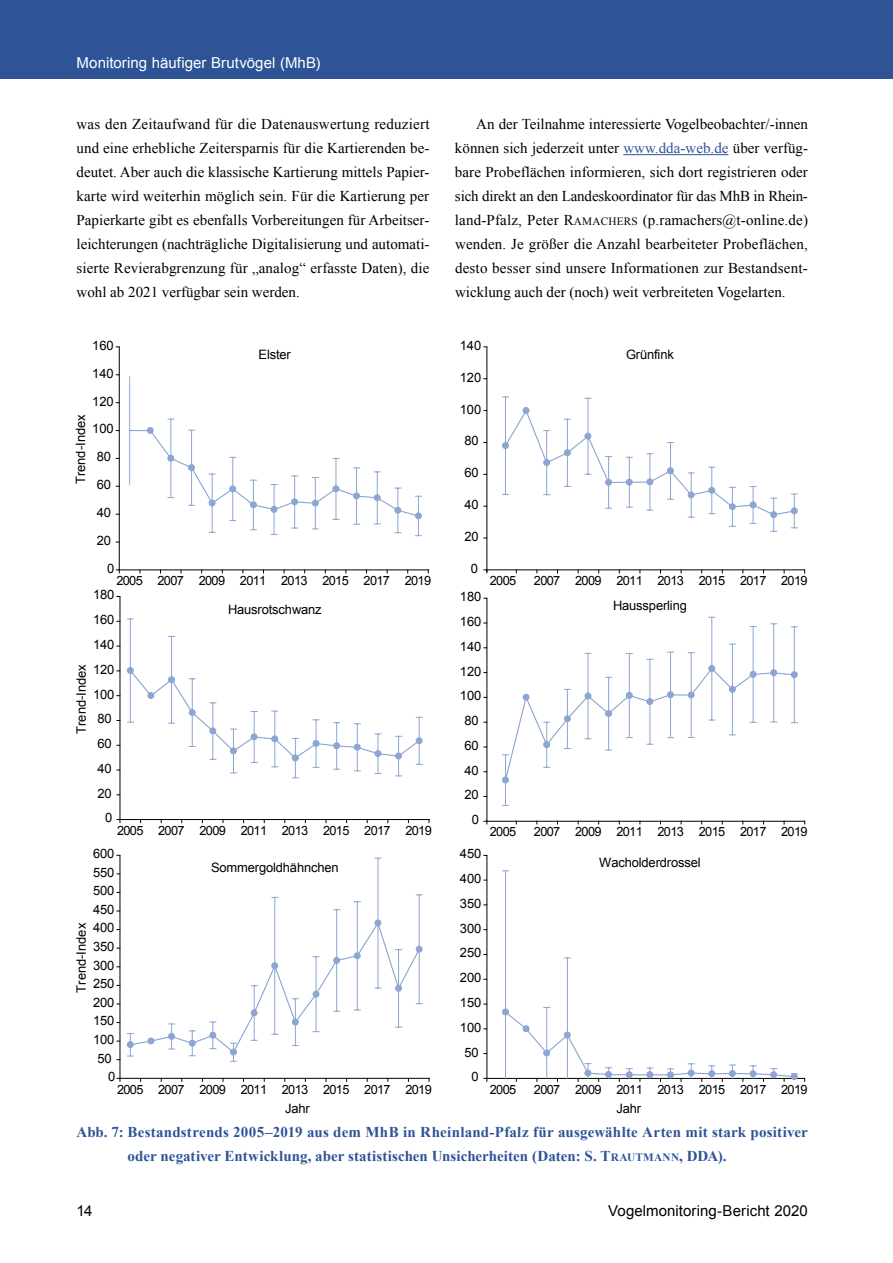
<style>
.page{position:relative;width:893px;height:1263px;background:#fff}
.page>*{position:absolute;margin:0;border:0;box-sizing:border-box;transform-origin:0 0}
.t1{font:15px/24px "Times New Roman";color:#000;text-align:justify}
.t2{font:700 15px/24px "Times New Roman";letter-spacing:.01em;color:#2e5497}
.t3{font:15px "Arial";letter-spacing:.005em;color:#fff}
.t4{font:15px "Arial";letter-spacing:.005em;color:#000}
.t5{font:12.9px "Arial";letter-spacing:-.01em;color:#000}
.t6{font:12.75px "Arial";letter-spacing:-.05em;color:#000}
.s1{color:#2e5497}
.s2{font-style:inherit}
.s3{font-size:11.25px}
</style>
<div class="page">
<div style="left:0;top:0;width:893px;height:78px;background:#2e5497"></div>
<hr style="left:119px;top:569px;width:310px;height:1px;background:#000">
<hr style="left:119px;top:347px;width:1px;height:223px;background:#000">
<hr style="left:129px;top:377px;width:1px;height:53px;background:#8ca6d2">
<hr style="left:170px;top:419px;width:1px;height:39px;background:#8ca6d2">
<svg style="left:129px;top:427px;width:293px;height:109px"></svg>
<div style="left:415px;top:512px;width:7px;height:7px;border:1px solid #8ca6d2;border-radius:50%"></div>
<hr style="left:487px;top:569px;width:318px;height:1px;background:#000">
<hr style="left:486px;top:347px;width:1px;height:223px;background:#000">
<hr style="left:505px;top:397px;width:1px;height:49px;background:#8ca6d2">
<hr style="left:588px;top:398px;width:1px;height:38px;background:#8ca6d2">
<svg style="left:502px;top:407px;width:295px;height:125px"></svg>
<div style="left:791px;top:507px;width:7px;height:7px;border:1px solid #8ca6d2;border-radius:50%"></div>
<hr style="left:120px;top:819px;width:309px;height:1px;background:#000">
<hr style="left:120px;top:596px;width:1px;height:223px;background:#000">
<hr style="left:130px;top:619px;width:1px;height:52px;background:#8ca6d2">
<hr style="left:171px;top:636px;width:1px;height:44px;background:#8ca6d2">
<svg style="left:127px;top:667px;width:295px;height:111px"></svg>
<div style="left:416px;top:737px;width:6px;height:7px;border:1px solid #8ca6d2;border-radius:50%"></div>
<hr style="left:487px;top:821px;width:318px;height:1px;background:#000">
<hr style="left:486px;top:598px;width:1px;height:223px;background:#000">
<hr style="left:711px;top:617px;width:1px;height:52px;background:#8ca6d2">
<hr style="left:732px;top:644px;width:1px;height:45px;background:#8ca6d2">
<hr style="left:753px;top:626px;width:1px;height:48px;background:#8ca6d2">
<hr style="left:773px;top:624px;width:1px;height:49px;background:#8ca6d2">
<hr style="left:794px;top:627px;width:1px;height:48px;background:#8ca6d2">
<svg style="left:502px;top:652px;width:295px;height:154px"></svg>
<div style="left:791px;top:671px;width:7px;height:7px;border:1px solid #8ca6d2;border-radius:50%"></div>
<hr style="left:120px;top:1078px;width:309px;height:1px;background:#000">
<hr style="left:120px;top:855px;width:1px;height:223px;background:#000">
<hr style="left:274px;top:897px;width:1px;height:69px;background:#8ca6d2">
<hr style="left:336px;top:910px;width:1px;height:50px;background:#8ca6d2">
<hr style="left:357px;top:902px;width:1px;height:54px;background:#8ca6d2">
<hr style="left:378px;top:858px;width:1px;height:65px;background:#8ca6d2">
<div style="left:375px;top:919px;width:6px;height:7px;border:1px solid #8ca6d2;border-radius:50%"></div>
<hr style="left:419px;top:895px;width:1px;height:54px;background:#8ca6d2">
<svg style="left:127px;top:920px;width:295px;height:142px"></svg>
<hr style="left:487px;top:1078px;width:318px;height:1px;background:#000">
<hr style="left:487px;top:855px;width:1px;height:223px;background:#000">
<hr style="left:505px;top:871px;width:1px;height:141px;background:#8ca6d2">
<hr style="left:567px;top:958px;width:1px;height:77px;background:#8ca6d2">
<div style="left:791px;top:1073px;width:7px;height:7px;border:1px solid #8ca6d2;border-radius:50%"></div>
<svg style="left:502px;top:1007px;width:295px;height:74px"></svg>
<hr style="left:623px;top:154px;width:105px;height:1px;background:#2e5497">
<p class="t3" style="left:77px;top:53px;width:245px">Monitoring häufiger Brutvögel (MhB)</p>
<p class="t1" style="left:77px;top:112px;width:354px">was den Zeitaufwand für die Datenauswertung reduziert und eine erhebliche Zeitersparnis für die Kartierenden be&shy;deutet. Aber auch die klassische Kartierung mittels Papier&shy;karte wird weiterhin möglich sein. Für die Kartierung per Papierkarte gibt es ebenfalls Vorbereitungen für Arbeitser&shy;leichterungen (nachträgliche Digitalisierung und automati&shy;sierte Revierabgrenzung für „analog“ erfasste Daten), die wohl ab 2021 verfügbar sein werden.</p>
<p class="t1" style="left:455px;top:112px;width:355px;text-indent:21px">An der Teilnahme interessierte Vogelbeobachter/-innen können sich jederzeit unter <span class="s1">www.dda-web.de</span> über verfüg&shy;bare Probeflächen informieren, sich dort registrieren oder sich direkt an den Landeskoordinator für das MhB in Rhein&shy;land-Pfalz, Peter <span class="s2">R</span><span class="s3">AMACHERS</span> (p.ramachers@t-online.de) wenden. Je größer die Anzahl bearbeiteter Probeflächen, desto besser sind unsere Informationen zur Bestandsent&shy;wicklung auch der (noch) weit verbreiteten Vogelarten.</p>
<p class="t5" style="left:72px;top:484px;width:71px;rotate:-90deg">Trend-Index</p>
<p class="t5" style="left:92px;top:337px;width:23px">160</p>
<p class="t5" style="left:92px;top:365px;width:23px">140</p>
<p class="t5" style="left:92px;top:393px;width:23px">120</p>
<p class="t5" style="left:92px;top:420px;width:23px">100</p>
<p class="t5" style="left:97px;top:448px;width:16px">80</p>
<p class="t5" style="left:97px;top:476px;width:16px">60</p>
<p class="t5" style="left:97px;top:504px;width:16px">40</p>
<p class="t5" style="left:97px;top:532px;width:16px">20</p>
<p class="t5" style="left:107px;top:560px;width:9px">0</p>
<p class="t5" style="left:259px;top:346px;width:34px">Elster</p>
<p class="t6" style="left:116px;top:572px;width:316px">2005 2007 2009 2011 2013 2015 2017 2019</p>
<p class="t5" style="left:93px;top:586px;width:23px">180</p>
<p class="t5" style="left:93px;top:611px;width:23px">160</p>
<p class="t5" style="left:93px;top:636px;width:23px">140</p>
<p class="t5" style="left:228px;top:601px;width:95px">Hausrotschwanz</p>
<p class="t5" style="left:73px;top:734px;width:71px;rotate:-90deg">Trend-Index</p>
<p class="t5" style="left:93px;top:661px;width:23px">120</p>
<p class="t5" style="left:93px;top:686px;width:23px">100</p>
<p class="t5" style="left:98px;top:710px;width:16px">80</p>
<p class="t5" style="left:98px;top:735px;width:16px">60</p>
<p class="t5" style="left:98px;top:760px;width:16px">40</p>
<p class="t5" style="left:98px;top:785px;width:16px">20</p>
<p class="t5" style="left:105px;top:809px;width:9px">0</p>
<p class="t6" style="left:117px;top:822px;width:316px">2005 2007 2009 2011 2013 2015 2017 2019</p>
<p class="t5" style="left:93px;top:845px;width:23px">600</p>
<p class="t5" style="left:93px;top:864px;width:23px">550</p>
<p class="t5" style="left:93px;top:882px;width:23px">500</p>
<p class="t5" style="left:93px;top:901px;width:23px">450</p>
<p class="t5" style="left:73px;top:993px;width:71px;rotate:-90deg">Trend-Index</p>
<p class="t5" style="left:93px;top:919px;width:23px">400</p>
<p class="t5" style="left:93px;top:938px;width:23px">350</p>
<p class="t5" style="left:93px;top:957px;width:23px">300</p>
<p class="t5" style="left:93px;top:975px;width:23px">250</p>
<p class="t5" style="left:93px;top:994px;width:23px">200</p>
<p class="t5" style="left:93px;top:1012px;width:23px">150</p>
<p class="t5" style="left:93px;top:1031px;width:23px">100</p>
<p class="t5" style="left:98px;top:1049px;width:16px">50</p>
<p class="t5" style="left:108px;top:1068px;width:9px">0</p>
<p class="t5" style="left:211px;top:859px;width:129px">Sommergoldhähnchen</p>
<p class="t5" style="left:460px;top:337px;width:23px">140</p>
<p class="t5" style="left:460px;top:369px;width:23px">120</p>
<p class="t5" style="left:460px;top:401px;width:23px">100</p>
<p class="t5" style="left:464px;top:432px;width:16px">80</p>
<p class="t5" style="left:464px;top:464px;width:16px">60</p>
<p class="t5" style="left:464px;top:496px;width:16px">40</p>
<p class="t5" style="left:464px;top:528px;width:16px">20</p>
<p class="t5" style="left:471px;top:560px;width:9px">0</p>
<p class="t5" style="left:460px;top:588px;width:23px">180</p>
<p class="t5" style="left:460px;top:613px;width:23px">160</p>
<p class="t5" style="left:460px;top:638px;width:23px">140</p>
<p class="t5" style="left:460px;top:662px;width:23px">120</p>
<p class="t5" style="left:460px;top:687px;width:23px">100</p>
<p class="t5" style="left:464px;top:712px;width:16px">80</p>
<p class="t5" style="left:464px;top:737px;width:16px">60</p>
<p class="t5" style="left:464px;top:762px;width:16px">40</p>
<p class="t5" style="left:464px;top:786px;width:16px">20</p>
<p class="t5" style="left:472px;top:811px;width:9px">0</p>
<p class="t5" style="left:460px;top:845px;width:23px">450</p>
<p class="t5" style="left:460px;top:870px;width:23px">400</p>
<p class="t5" style="left:460px;top:895px;width:23px">350</p>
<p class="t5" style="left:460px;top:920px;width:23px">300</p>
<p class="t5" style="left:460px;top:944px;width:23px">250</p>
<p class="t5" style="left:460px;top:969px;width:23px">200</p>
<p class="t5" style="left:460px;top:994px;width:23px">150</p>
<p class="t5" style="left:460px;top:1019px;width:23px">100</p>
<p class="t5" style="left:464px;top:1043px;width:16px">50</p>
<p class="t5" style="left:472px;top:1068px;width:9px">0</p>
<p class="t5" style="left:626px;top:346px;width:49px">Grünfink</p>
<p class="t6" style="left:490px;top:572px;width:28px">2005</p>
<p class="t6" style="left:534px;top:572px;width:275px">2007 2009 2011 2013 2015 2017 2019</p>
<p class="t5" style="left:613px;top:597px;width:75px">Haussperling</p>
<p class="t6" style="left:490px;top:823px;width:28px">2005</p>
<p class="t6" style="left:534px;top:823px;width:275px">2007 2009 2011 2013 2015 2017 2019</p>
<p class="t5" style="left:599px;top:854px;width:103px">Wacholderdrossel</p>
<p class="t6" style="left:117px;top:1081px;width:316px">2005 2007 2009 2011 2013 2015 2017 2019</p>
<p class="t6" style="left:490px;top:1081px;width:28px">2005</p>
<p class="t6" style="left:534px;top:1081px;width:275px">2007 2009 2011 2013 2015 2017 2019</p>
<p class="t5" style="left:285px;top:1100px;width:26px">Jahr</p>
<p class="t5" style="left:616px;top:1100px;width:26px">Jahr</p>
<p class="t2" style="left:128px;top:1120px;width:682px;text-indent:-51px">Abb. 7: Bestandstrends 2005‒2019 aus dem MhB in Rheinland-Pfalz für ausgewählte Arten mit stark positiver oder negativer Entwicklung, aber statistischen Unsicherheiten (Daten: S. <span class="s2">T</span><span class="s3">RAUTMANN</span>, DDA).</p>
<p class="t4" style="left:77px;top:1201px;width:18px">14</p>
<p class="t4" style="left:608px;top:1201px;width:201px">Vogelmonitoring-Bericht 2020</p>
</div>
